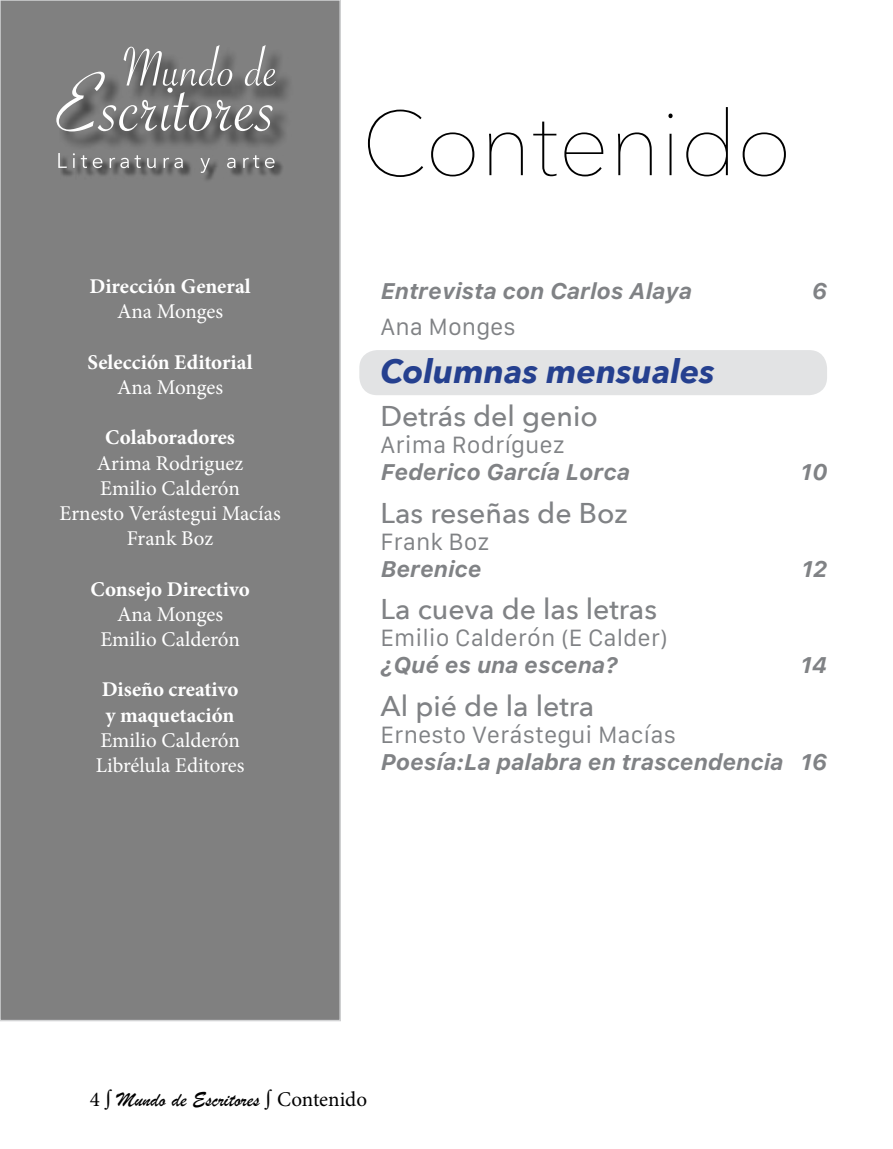
<style>
.page{position:relative;width:893px;height:1149px;background:#fff}
.page>*{position:absolute;margin:0;border:0;box-sizing:border-box;transform-origin:0 0}
.t1{font:200 90px "Avenir Next";color:#000}
.t2{font:italic 700 33px "Avenir Next";color:#25408f}
.t3{font:500 28.5px "Avenir Next";color:#808285}
.t4{font:italic 700 22.5px "Galvji";color:#808285}
.t5{font:22.5px "Galvji";color:#808285}
.t6{font:21px/25.2px "Minion Pro";color:#fff;text-align:center}
.t7{font:700 21px/25.2px "Minion Pro";color:#fff}
.t8{font:21px "Brush Script";color:#000}
.s1{font-family:"Minion Pro"}
</style>
<div class="page">
<div style="left:0;top:0;width:340px;height:1020px;background:#808080"></div>
<div style="left:0;top:0;width:341px;height:1020px;border:2px solid #a7a9ac"></div>
<div style="left:60px;top:155px;width:224px;height:27px;background:#000;opacity:.75"></div>
<svg style="left:58px;top:153px;width:217px;height:20px"></svg>
<div style="left:126px;top:48px;width:168px;height:57px;background:#000;opacity:.75"></div>
<div style="left:59px;top:74px;width:232px;height:77px;background:#000;opacity:.75"></div>
<svg style="left:56px;top:45px;width:220px;height:86px"></svg>
<div style="left:359px;top:350px;width:468px;height:45px;background:#e2e3e4;border-radius:18px"></div>
<p class="t7" style="left:89px;top:273px;width:163px">Dirección General</p>
<p class="t6" style="left:117px;top:299px;width:108px">Ana Monges</p>
<p class="t7" style="left:88px;top:349px;width:167px">Selección Editorial</p>
<p class="t6" style="left:117px;top:374px;width:108px">Ana Monges</p>
<p class="t7" style="left:105px;top:424px;width:131px">Colaboradores</p>
<p class="t6" style="left:59px;top:450px;width:223px">Arima Rodriguez<br>Emilio Calderón<br>Ernesto Verástegui Macías<br>Frank Boz</p>
<p class="t7" style="left:90px;top:576px;width:161px">Consejo Directivo</p>
<p class="t6" style="left:100px;top:601px;width:141px">Ana Monges<br>Emilio Calderón</p>
<p class="t7" style="left:102px;top:676px;width:138px">Diseño creativo y maquetación</p>
<p class="t6" style="left:96px;top:727px;width:150px;text-align:left">Emilio Calderón<br>Librélula Editores</p>
<h1 class="t1" style="left:361px;top:68px;width:432px">Contenido</h1>
<p class="t4" style="left:381px;top:278px;width:313px">Entrevista con Carlos Alaya</p>
<p class="t4" style="left:812px;top:278px;width:17px">6</p>
<p class="t5" style="left:381px;top:314px;width:137px">Ana Monges</p>
<h2 class="t2" style="left:381px;top:343px;width:336px">Columnas mensuales</h2>
<h3 class="t3" style="left:381px;top:391px;width:219px">Detrás del genio</h3>
<p class="t5" style="left:381px;top:432px;width:186px">Arima Rodríguez</p>
<p class="t4" style="left:381px;top:458px;width:251px">Federico García Lorca</p>
<p class="t4" style="left:800px;top:458px;width:28px">10</p>
<h3 class="t3" style="left:381px;top:488px;width:249px">Las reseñas de Boz</h3>
<p class="t5" style="left:381px;top:528px;width:111px">Frank Boz</p>
<p class="t4" style="left:381px;top:555px;width:102px">Berenice</p>
<p class="t4" style="left:801px;top:555px;width:28px">12</p>
<h3 class="t3" style="left:381px;top:585px;width:278px">La cueva de las letras</h3>
<p class="t5" style="left:381px;top:625px;width:289px">Emilio Calderón (E Calder)</p>
<p class="t4" style="left:381px;top:652px;width:238px">¿Qué es una escena?</p>
<p class="t4" style="left:800px;top:652px;width:29px">14</p>
<h3 class="t3" style="left:381px;top:681px;width:215px">Al pié de la letra</h3>
<p class="t5" style="left:381px;top:722px;width:297px">Ernesto Verástegui Macías</p>
<p class="t4" style="left:381px;top:748px;width:448px">Poesía:La palabra en trascendencia 16</p>
<p class="t8" style="left:90px;top:1085px;width:279px"><span class="s1">4 ∫</span> Mundo de Escritores <span class="s1">∫ Contenido</span></p>
</div>
